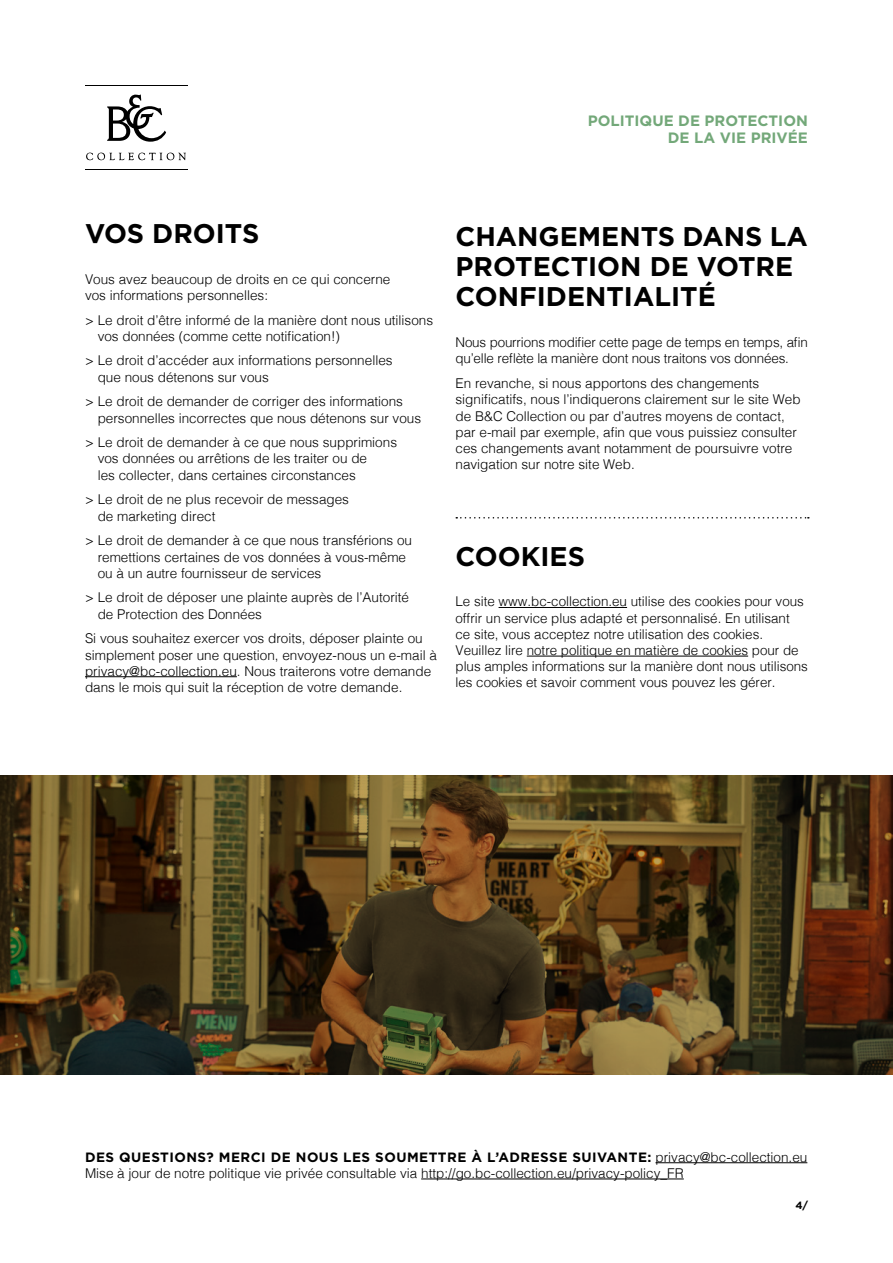
<style>
.page{position:relative;width:893px;height:1263px;background:#fff}
.page>*{position:absolute;margin:0;border:0;box-sizing:border-box;transform-origin:0 0}
.t1{font:700 27px/30px "Gotham";color:#000}
.t2{font:700 15px/16.4px "Gotham";color:#73a879;text-align:right}
.t3{font:300 13.5px/16.2px "Helvetica";color:#000}
.t4{font:700 13.5px "Gotham";letter-spacing:.035em;color:#000}
.t5{font:700 10.5px "Gotham";color:#000}
.s1{font-family:"Helvetica";font-weight:300}
</style>
<div class="page">
<hr style="left:85px;top:85px;width:102px;height:1px;background:#000">
<hr style="left:85px;top:169px;width:102px;height:1px;background:#000">
<svg style="left:86px;top:153px;width:100px;height:7px"></svg>
<svg style="left:107px;top:95px;width:59px;height:47px"></svg>
<hr style="left:85px;top:676px;width:152px;height:1px;background:#000">
<hr style="left:499px;top:607px;width:128px;height:1px;background:#000">
<hr style="left:527px;top:656px;width:221px;height:1px;background:#000">
<svg style="left:456px;top:517px;width:353px;height:1px"></svg>
<hr style="left:655px;top:1162px;width:152px;height:1px;background:#000">
<hr style="left:421px;top:1178px;width:263px;height:1px;background:#000">
<svg style="left:0;top:775px;width:893px;height:299px;background:#513d1c"></svg>
<p class="t2" style="left:588px;top:113px;width:222px">POLITIQUE DE PROTECTION<br>DE LA VIE PRIVÉE</p>
<h1 class="t1" style="left:85px;top:218px;width:176px">VOS DROITS</h1>
<p class="t3" style="left:85px;top:270px;width:307px">Vous avez beaucoup de droits en ce qui concerne vos informations personnelles:</p>
<p class="t3" style="left:98px;top:311px;width:337px;text-indent:-13px">&gt; Le droit d’être informé de la manière dont nous utilisons vos données (comme cette notification!)</p>
<p class="t3" style="left:98px;top:352px;width:296px;text-indent:-13px">&gt; Le droit d’accéder aux informations personnelles que nous détenons sur vous</p>
<p class="t3" style="left:98px;top:392px;width:325px;text-indent:-13px">&gt; Le droit de demander de corriger des informations personnelles incorrectes que nous détenons sur vous</p>
<p class="t3" style="left:98px;top:433px;width:301px;text-indent:-13px">&gt; Le droit de demander à ce que nous supprimions vos données ou arrêtions de les traiter ou de<br>les collecter, dans certaines circonstances</p>
<p class="t3" style="left:98px;top:490px;width:253px;text-indent:-13px">&gt; Le droit de ne plus recevoir de messages de marketing direct</p>
<p class="t3" style="left:98px;top:531px;width:316px;text-indent:-13px">&gt; Le droit de demander à ce que nous transférions ou remettions certaines de vos données à vous-même ou à un autre fournisseur de services</p>
<p class="t3" style="left:98px;top:588px;width:313px;text-indent:-13px">&gt; Le droit de déposer une plainte auprès de l’Autorité de Protection des Données</p>
<p class="t3" style="left:85px;top:629px;width:353px">Si vous souhaitez exercer vos droits, déposer plainte ou simplement poser une question, envoyez-nous un e-mail à privacy@bc-collection.eu. Nous traiterons votre demande dans le mois qui suit la réception de votre demande.</p>
<h1 class="t1" style="left:455px;top:222px;width:354px">CHANGEMENTS DANS LA<br>PROTECTION DE VOTRE<br>CONFIDENTIALITÉ</h1>
<p class="t3" style="left:455px;top:333px;width:354px">Nous pourrions modifier cette page de temps en temps, afin qu’elle reflète la manière dont nous traitons vos données.</p>
<p class="t3" style="left:455px;top:374px;width:347px">En revanche, si nous apportons des changements significatifs, nous l’indiquerons clairement sur le site Web de B&amp;C Collection ou par d’autres moyens de contact, par e-mail par exemple, afin que vous puissiez consulter ces changements avant notamment de poursuivre votre navigation sur notre site Web.</p>
<h1 class="t1" style="left:455px;top:541px;width:131px">COOKIES</h1>
<p class="t3" style="left:455px;top:593px;width:354px">Le site www.bc-collection.eu utilise des cookies pour vous offrir un service plus adapté et personnalisé. En utilisant ce site, vous acceptez notre utilisation des cookies.<br>Veuillez lire notre politique en matière de cookies pour de plus amples informations sur la manière dont nous utilisons les cookies et savoir comment vous pouvez les gérer.</p>
<p class="t4" style="left:85px;top:1148px;width:724px">DES QUESTIONS? MERCI DE NOUS LES SOUMETTRE À L’ADRESSE SUIVANTE: <span class="s1">privacy@bc-collection.eu</span></p>
<p class="t3" style="left:85px;top:1164px;width:600px">Mise à jour de notre politique vie privée consultable via http://go.bc-collection.eu/privacy-policy_FR</p>
<p class="t5" style="left:795px;top:1198px;width:14px">4/</p>
</div>
